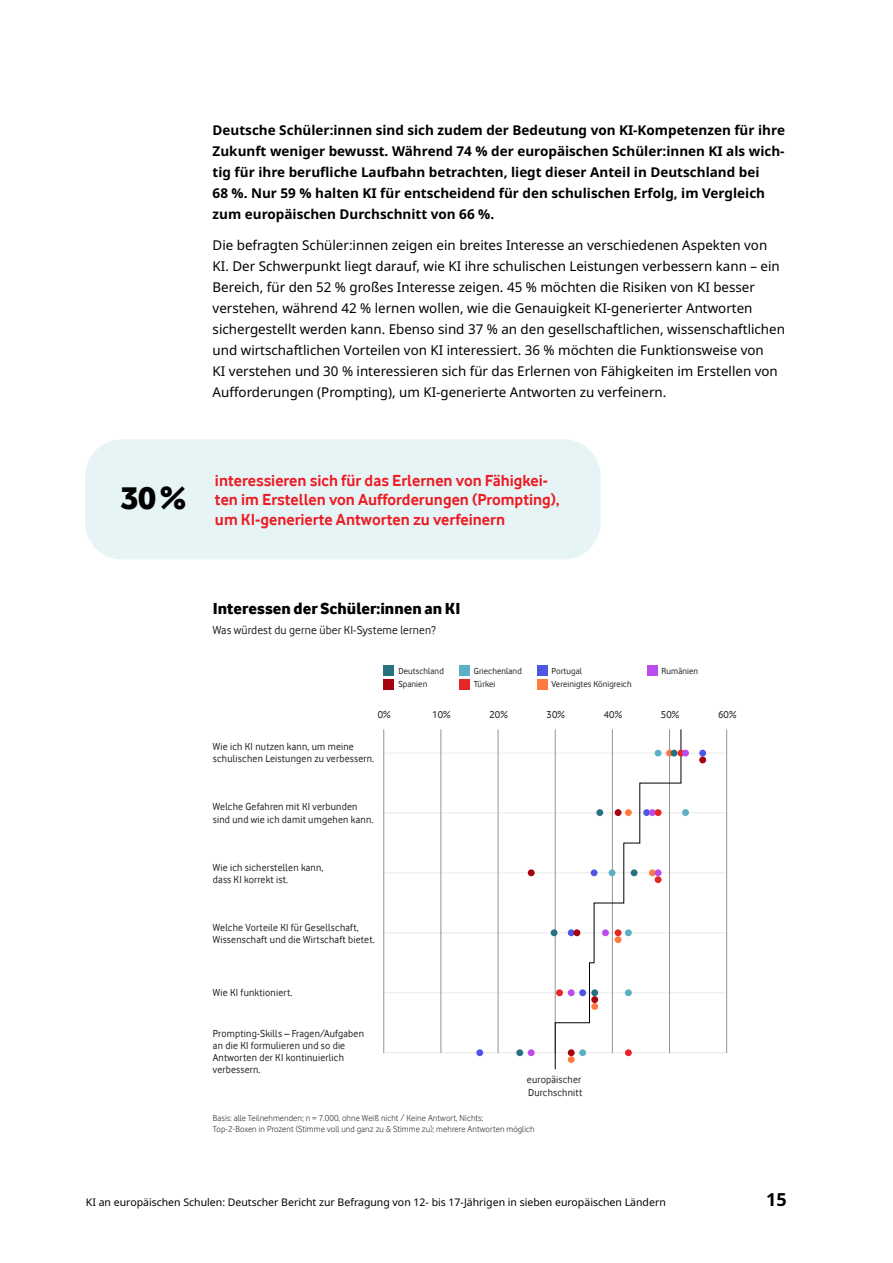
<style>
.page{position:relative;width:893px;height:1263px;background:#fff}
.page>*{position:absolute;margin:0;border:0;box-sizing:border-box;transform-origin:0 0}
.t1{font:33px "Vodafone Ex B";color:#000}
.t2{font:700 18px "Noto Sans";color:#000}
.t3{font:700 16.5px/19.8px "Vodafone Rg";color:#ed1c24}
.t4{font:16.5px "Vodafone Ex B";color:#000}
.t5{font:13.5px/21px "Noto Sans";color:#000}
.t6{font:700 13.5px/21px "Noto Sans";color:#000}
.t7{font:12px "Vodafone Rg";letter-spacing:.01em;color:#1d1d1b}
.t8{font:10.5px/12px "Vodafone Rg";letter-spacing:.02em;color:#1d1d1b}
.t9{font:10.5px "Noto Sans";color:#000}
.t10{font:9px/10.8px "Vodafone Lt";letter-spacing:.01em;color:#1d1d1b}
.t11{font:9px/14px "Vodafone Rg";letter-spacing:.01em;color:#1d1d1b}
</style>
<div class="page">
<hr style="left:384px;top:992px;width:343px;height:1px;background:#eaeaea">
<hr style="left:384px;top:1052px;width:343px;height:1px;background:#eaeaea">
<hr style="left:384px;top:753px;width:343px;height:1px;background:#eaeaea">
<hr style="left:384px;top:812px;width:343px;height:1px;background:#eaeaea">
<hr style="left:384px;top:872px;width:343px;height:1px;background:#eaeaea">
<hr style="left:384px;top:932px;width:343px;height:1px;background:#eaeaea">
<hr style="left:726px;top:730px;width:1px;height:323px;background:#949591">
<hr style="left:498px;top:730px;width:1px;height:203px;background:#949591">
<hr style="left:441px;top:730px;width:1px;height:203px;background:#949591">
<hr style="left:498px;top:933px;width:1px;height:120px;background:#949591">
<hr style="left:441px;top:933px;width:1px;height:120px;background:#949591">
<hr style="left:383px;top:730px;width:1px;height:323px;background:#949591">
<div style="left:384px;top:665px;width:10px;height:10px;background:#26737f"></div>
<div style="left:384px;top:679px;width:10px;height:10px;background:#a50212"></div>
<div style="left:459px;top:679px;width:10px;height:10px;background:#e52528"></div>
<div style="left:459px;top:665px;width:10px;height:10px;background:#5cb0c5"></div>
<div style="left:537px;top:679px;width:10px;height:10px;background:#ff7a40"></div>
<div style="left:537px;top:665px;width:10px;height:10px;background:#4f55e5"></div>
<div style="left:647px;top:665px;width:10px;height:10px;background:#bb4bed"></div>
<div style="left:528px;top:869px;width:7px;height:7px;background:#a50212;border-radius:50%"></div>
<div style="left:551px;top:929px;width:6px;height:7px;background:#26737f;border-radius:50%"></div>
<div style="left:476px;top:1049px;width:7px;height:7px;background:#4f55e5;border-radius:50%"></div>
<div style="left:516px;top:1049px;width:7px;height:7px;background:#26737f;border-radius:50%"></div>
<div style="left:528px;top:1049px;width:7px;height:7px;background:#bb4bed;border-radius:50%"></div>
<div style="left:682px;top:809px;width:7px;height:7px;background:#5cb0c5;border-radius:50%"></div>
<svg style="left:554px;top:729px;width:128px;height:341px"></svg>
<div style="left:677px;top:750px;width:7px;height:6px;background:#e52528;border-radius:50%"></div>
<div style="left:699px;top:750px;width:7px;height:6px;background:#4f55e5;border-radius:50%"></div>
<div style="left:699px;top:756px;width:7px;height:7px;background:#a50212;border-radius:50%"></div>
<div style="left:573px;top:929px;width:7px;height:7px;background:#a50212;border-radius:50%"></div>
<div style="left:602px;top:929px;width:7px;height:7px;background:#bb4bed;border-radius:50%"></div>
<div style="left:615px;top:929px;width:6px;height:7px;background:#e52528;border-radius:50%"></div>
<div style="left:625px;top:929px;width:7px;height:7px;background:#5cb0c5;border-radius:50%"></div>
<div style="left:615px;top:936px;width:6px;height:7px;background:#ff7a40;border-radius:50%"></div>
<div style="left:682px;top:750px;width:7px;height:6px;background:#bb4bed;border-radius:50%"></div>
<div style="left:85px;top:439px;width:516px;height:120px;background:#e7f4f6;border-radius:37px"></div>
<p class="t6" style="left:213px;top:120px;width:574px">Deutsche Schüler:innen sind sich zudem der Bedeutung von KI-Kompetenzen für ihre Zukunft weniger bewusst. Während 74 % der europäischen Schüler:innen KI als wich&shy;tig für ihre berufliche Laufbahn betrachten, liegt dieser Anteil in Deutschland bei<br>68 %. Nur 59 % halten KI für entscheidend für den schulischen Erfolg, im Vergleich zum europäischen Durchschnitt von 66 %.</p>
<p class="t5" style="left:213px;top:235px;width:574px">Die befragten Schüler:innen zeigen ein breites Interesse an verschiedenen Aspekten von KI. Der Schwerpunkt liegt darauf, wie KI ihre schulischen Leistungen verbessern kann – ein Bereich, für den 52 % großes Interesse zeigen. 45 % möchten die Risiken von KI besser verstehen, während 42 % lernen wollen, wie die Genauigkeit KI-generierter Antworten sichergestellt werden kann. Ebenso sind 37 % an den gesellschaftlichen, wissenschaftlichen und wirtschaftlichen Vorteilen von KI interessiert. 36 % möchten die Funktionsweise von<br>KI verstehen und 30 % interessieren sich für das Erlernen von Fähigkeiten im Erstellen von Aufforderungen (Prompting), um KI-generierte Antworten zu verfeinern.</p>
<h1 class="t1" style="left:120px;top:478px;width:67px">30%</h1>
<p class="t3" style="left:215px;top:470px;width:346px">interessieren sich für das Erlernen von Fähigkei&shy;ten im Erstellen von Aufforderungen (Prompting), um KI-generierte Antworten zu verfeinern</p>
<p class="t4" style="left:213px;top:598px;width:249px">Interessen der Schüler:innen an KI</p>
<p class="t7" style="left:213px;top:623px;width:224px">Was würdest du gerne über KI-Systeme lernen?</p>
<p class="t11" style="left:398px;top:663px;width:47px">Deutschland<br>Spanien</p>
<p class="t11" style="left:474px;top:663px;width:49px">Griechenland<br>Türkei</p>
<p class="t11" style="left:551px;top:663px;width:82px">Portugal<br>Vereinigtes Königreich</p>
<p class="t11" style="left:662px;top:663px;width:38px">Rumänien</p>
<p class="t8" style="left:378px;top:709px;width:14px">0%</p>
<p class="t8" style="left:432px;top:709px;width:20px">10%</p>
<p class="t8" style="left:489px;top:709px;width:20px">20%</p>
<p class="t8" style="left:547px;top:709px;width:20px">30%</p>
<p class="t8" style="left:604px;top:709px;width:20px">40%</p>
<p class="t8" style="left:661px;top:709px;width:20px">50%</p>
<p class="t8" style="left:718px;top:709px;width:20px">60%</p>
<p class="t8" style="left:213px;top:741px;width:163px">Wie ich KI nutzen kann, um meine schulischen Leistungen zu verbessern.</p>
<p class="t8" style="left:213px;top:800px;width:162px;line-height:12.6px">Welche Gefahren mit KI verbunden sind und wie ich damit umgehen kann.</p>
<p class="t8" style="left:213px;top:861px;width:112px">Wie ich sicherstellen kann, dass KI korrekt ist.</p>
<p class="t8" style="left:213px;top:921px;width:163px">Welche Vorteile KI für Gesellschaft,<br>Wissenschaft und die Wirtschaft bietet.</p>
<p class="t8" style="left:213px;top:986px;width:81px">Wie KI funktioniert.</p>
<p class="t8" style="left:213px;top:1028px;width:153px">Prompting-Skills – Fragen/Aufgaben an die KI formulieren und so die<br>Antworten der KI kontinuierlich verbessern.</p>
<p class="t8" style="left:527px;top:1073px;width:57px;line-height:12.6px">europäischer<br>Durchschnitt</p>
<p class="t10" style="left:213px;top:1112px;width:323px">Basis: alle Teilnehmenden; n = 7.000, ohne Weiß nicht / Keine Antwort, Nichts;<br>Top-2-Boxen in Prozent (Stimme voll und ganz zu &amp; Stimme zu); mehrere Antworten möglich</p>
<p class="t9" style="left:86px;top:1195px;width:581px">KI an europäischen Schulen: Deutscher Bericht zur Befragung von 12- bis 17-Jährigen in sieben europäischen Ländern</p>
<h2 class="t2" style="left:766px;top:1187px;width:22px">15</h2>
</div>
